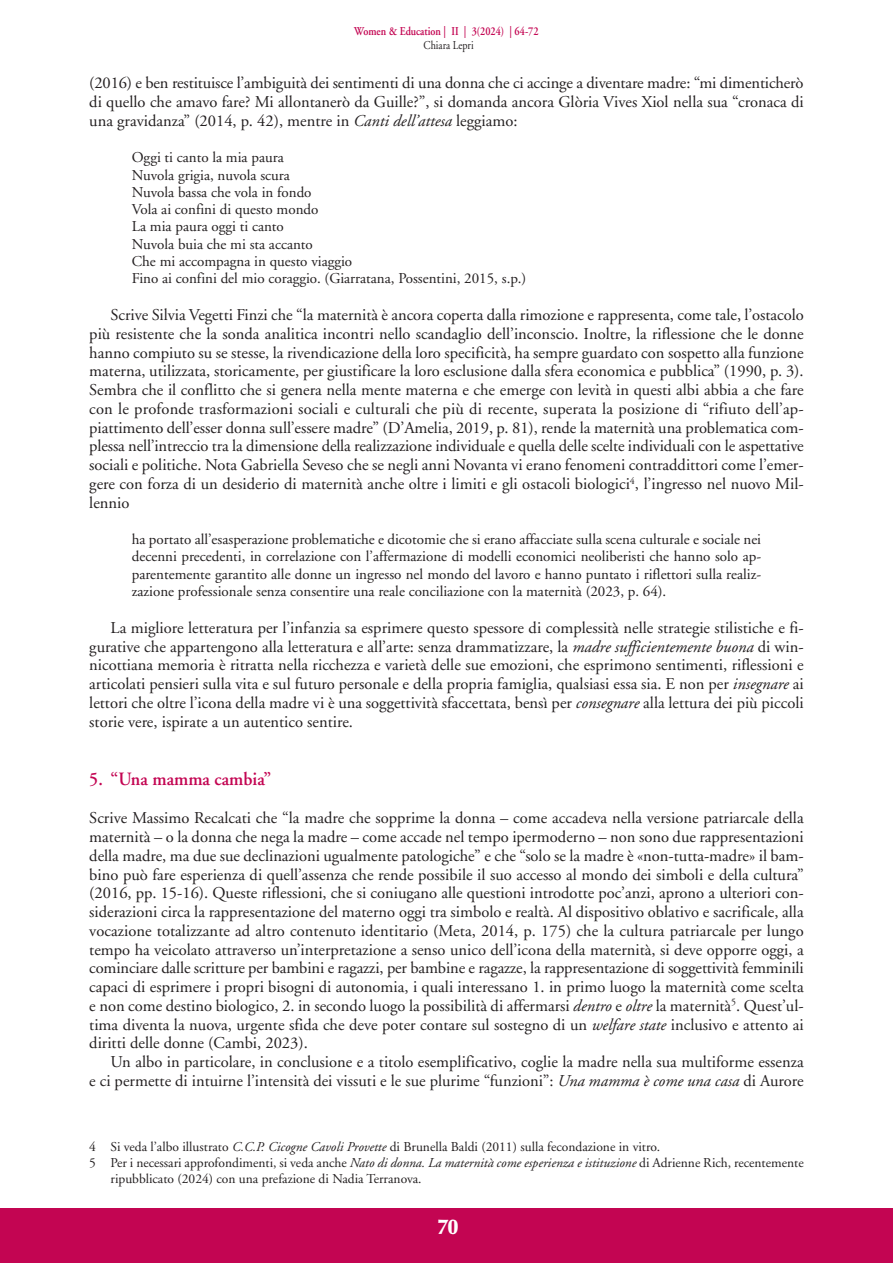
<style>
.page{position:relative;width:893px;height:1263px;background:#fff}
.page>*{position:absolute;margin:0;border:0;box-sizing:border-box;transform-origin:0 0}
.t1{font:900 21px "Optima";color:#fff}
.t2{font:600 18.75px "Adobe Garamond";color:#c30552;scale:.95 1}
.t3{font:16.5px/18.8px "Adobe Garamond";color:#231f20;text-align:justify}
.t4{font:15px/17.2px "Adobe Garamond";color:#231f20}
.t5{font:13.5px "Adobe Garamond";color:#231f20}
.t6{font:600 12px "Adobe Garamond";color:#c30552;scale:.85 1}
.t7{font:12px "Adobe Garamond";color:#231f20;scale:.85 1}
.s1{font-style:italic}
</style>
<div class="page">
<div style="left:1px;top:1208px;width:892px;height:55px;background:#c30552"></div>
<p class="t6" style="left:354px;top:26px;width:218px">Women &amp; Education | II | 3(2024) | 64-72</p>
<p class="t7" style="left:424px;top:39px;width:60px">Chiara Lepri</p>
<p class="t3" style="left:89px;top:74px;width:716px">(2016) e ben restituisce l’ambiguità dei sentimenti di una donna che ci accinge a diventare madre: “mi dimenticherò di quello che amavo fare? Mi allontanerò da Guille?”, si domanda ancora Glòria Vives Xiol nella sua “cronaca di una gravidanza” (2014, p. 42), mentre in <span class="s1">Canti dell’attesa</span> leggiamo:</p>
<p class="t4" style="left:132px;top:149px;width:396px">Oggi ti canto la mia paura<br>Nuvola grigia, nuvola scura<br>Nuvola bassa che vola in fondo<br>Vola ai confini di questo mondo<br>La mia paura oggi ti canto<br>Nuvola buia che mi sta accanto<br>Che mi accompagna in questo viaggio<br>Fino ai confini del mio coraggio. (Giarratana, Possentini, 2015, s.p.)</p>
<p class="t3" style="left:89px;top:306px;width:716px;text-indent:21px">Scrive Silvia Vegetti Finzi che “la maternità è ancora coperta dalla rimozione e rappresenta, come tale, l’ostacolo più resistente che la sonda analitica incontri nello scandaglio dell’inconscio. Inoltre, la riflessione che le donne hanno compiuto su se stesse, la rivendicazione della loro specificità, ha sempre guardato con sospetto alla funzione materna, utilizzata, storicamente, per giustificare la loro esclusione dalla sfera economica e pubblica” (1990, p. 3).<br>Sembra che il conflitto che si genera nella mente materna e che emerge con levità in questi albi abbia a che fare con le profonde trasformazioni sociali e culturali che più di recente, superata la posizione di “rifiuto dell’ap - piattimento dell’esser donna sull’essere madre” (D’Amelia, 2019, p. 81), rende la maternità una problematica com&shy;plessa nell’intreccio tra la dimensione della realizzazione individuale e quella delle scelte individuali con le aspettative sociali e politiche. Nota Gabriella Seveso che se negli anni Novanta vi erano fenomeni contraddittori come l’emer&shy;gere con forza di un desiderio di maternità anche oltre i limiti e gli ostacoli biologici<sup>4</sup>, l’ingresso nel nuovo Mil&shy;lennio</p>
<p class="t4" style="left:132px;top:531px;width:631px;text-align:justify">ha portato all’esasperazione problematiche e dicotomie che si erano affacciate sulla scena culturale e sociale nei decenni precedenti, in correlazione con l’affermazione di modelli economici neoliberisti che han no solo ap&shy;parentemente garantito alle donne un ingresso nel mondo del lavoro e hanno puntato i riflettori sulla realiz&shy;zazione professionale senza consentire una reale conciliazione con la maternità (2023, p. 64).</p>
<p class="t3" style="left:89px;top:619px;width:716px;text-indent:21px">La migliore letteratura per l’infanzia sa esprimere questo spessore di complessità nelle strategie stilistiche e fi&shy;gurative che appartengono alla letteratura e all’arte: senza drammatizzare, la <span class="s1">madre sufficientemente buona</span> di win&shy;nicottiana memoria è ritratta nella ricchezza e varietà delle sue emozioni, che esprimono sentimenti, riflessioni e articolati pensieri sulla vita e sul futuro personale e della propria famiglia, qualsiasi essa sia. E non per <span class="s1">insegnare</span> ai lettori che oltre l’icona della madre vi è una soggettività sfaccettata, bensì per <span class="s1">consegnare</span> alla lettura dei più piccoli storie vere, ispirate a un autentico sentire.</p>
<p class="t2" style="left:89px;top:771px;width:193px">5. “Una mamma cambia”</p>
<p class="t3" style="left:89px;top:809px;width:716px">Scrive Massimo Recalcati che “la madre che sopprime la donna – come accadeva nella versione patriarcale della maternità – o la donna che nega la madre – come accade nel tempo ipermoderno – non sono due rappresentazioni della madre, ma due sue declinazioni ugualmente patologiche” e che “solo se la madre è «non-tutta-madre» il bam&shy;bino può fare esperienza di quell’assenza che rende possibile il suo accesso al mondo dei simboli e della cultura” (2016, pp. 15-16). Queste riflessioni, che si coniugano alle questioni introdotte poc’anzi, aprono a ulteriori con&shy;siderazioni circa la rappresentazione del materno oggi tra simbolo e realtà. Al dispositivo oblativo e sacrificale, alla vocazione totalizzante ad altro contenuto identitario (Meta, 2014, p. 175) che la cultura patriarcale per lungo tempo ha veicolato attraverso un’interpretazione a senso unico dell’icona della maternità, si deve opporre oggi, a cominciare dalle scritture per bambini e ragazzi, per bambine e ragazze, la rappresentazione di soggettività femminili capaci di esprimere i propri bisogni di autonomia, i quali interessano 1. in primo luogo la maternità come scelta e non come destino biologico, 2. in secondo luogo la possibilità di affermarsi <span class="s1">dentro</span> e <span class="s1">oltre</span> la maternità<sup>5</sup>. Quest’ul&shy;tima diventa la nuova, urgente sfida che deve poter contare sul sostegno di un <span class="s1">welfare state</span> inclusivo e attento ai diritti delle donne (Cambi, 2023).</p>
<p class="t3" style="left:89px;top:1053px;width:716px;text-align:right">Un albo in particolare, in conclusione e a titolo esemplificativo, coglie la madre nella sua multiforme essenza<br>e ci permette di intuirne l’intensità dei vissuti e le sue plurime “funzioni”: <span class="s1">Una mamma è come una casa</span> di Aurore</p>
<p class="t5" style="left:89px;top:1140px;width:572px">4 Si veda l’albo illustrato <span class="s1">C.C.P. Cicogne Cavoli Provette</span> di Brunella Baldi (2011) sulla fecondazione in vitro.</p>
<p class="t5" style="left:89px;top:1155px;width:716px">5 Per i necessari approfondimenti, si veda anche <span class="s1">Nato di donna. La maternità come esperienza e istituzione</span> di Adrienne Rich, recentemente</p>
<p class="t5" style="left:111px;top:1171px;width:313px">ripubblicato (2024) con una prefazione di Nadia Terranova.</p>
<p class="t1" style="left:437px;top:1218px;width:22px">70</p>
</div>
